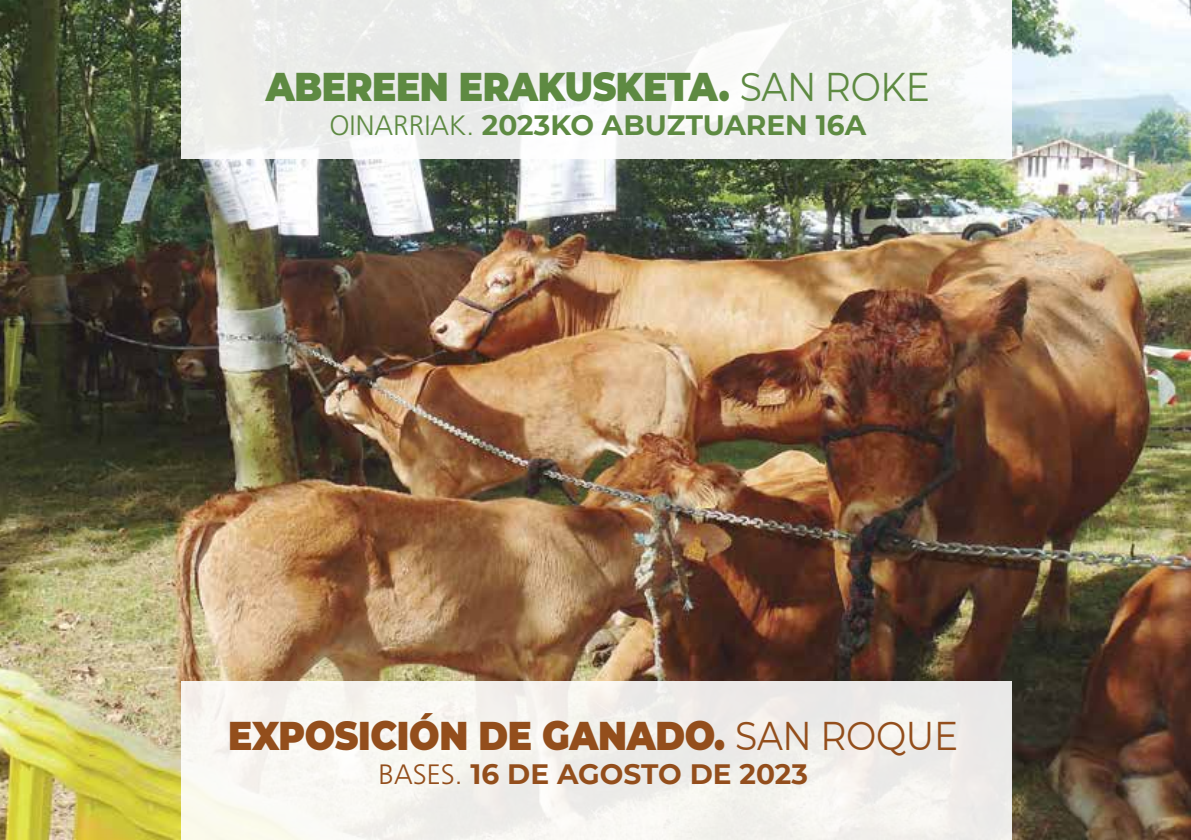
<style>
.page{position:relative;width:1191px;height:840px;background:#fff}
.page>*{position:absolute;margin:0;border:0;box-sizing:border-box;transform-origin:0 0}
.t1{font:900 40px "Montserrat";letter-spacing:-.01em;color:#934e1c;scale:.9 1}
.t2{font:900 40px "Montserrat";letter-spacing:-.01em;color:#5e8a42;scale:.9 1}
.t3{font:700 28px "Montserrat";color:#5e8a42}
.t4{font:700 28px "Montserrat";color:#934e1c}
.s1{font-weight:400}
.s2{font-family:"Frutiger";font-weight:300}
</style>
<div class="page">
<img style="left:0;top:0;width:1191px;height:839px">
<div style="left:181px;top:680px;width:830px;height:159px;background:#f4f2ed"></div>
<svg style="left:181px;top:0;width:830px;height:159px;fill:#ecedeb"></svg>
<h1 class="t2" style="left:266px;top:57px;width:739px">ABEREEN ERAKUSKETA. <span class="s1">SAN ROKE</span></h1>
<p class="t3" style="left:329px;top:105px;width:538px"><span class="s2">OINARRIAK.</span> 2023KO ABUZTUAREN 16A</p>
<h1 class="t1" style="left:228px;top:705px;width:812px">EXPOSICIÓN DE GANADO. <span class="s1">SAN ROQUE</span></h1>
<p class="t4" style="left:378px;top:753px;width:431px"><span class="s2">BASES.</span> 16 DE AGOSTO DE 2023</p>
</div>
